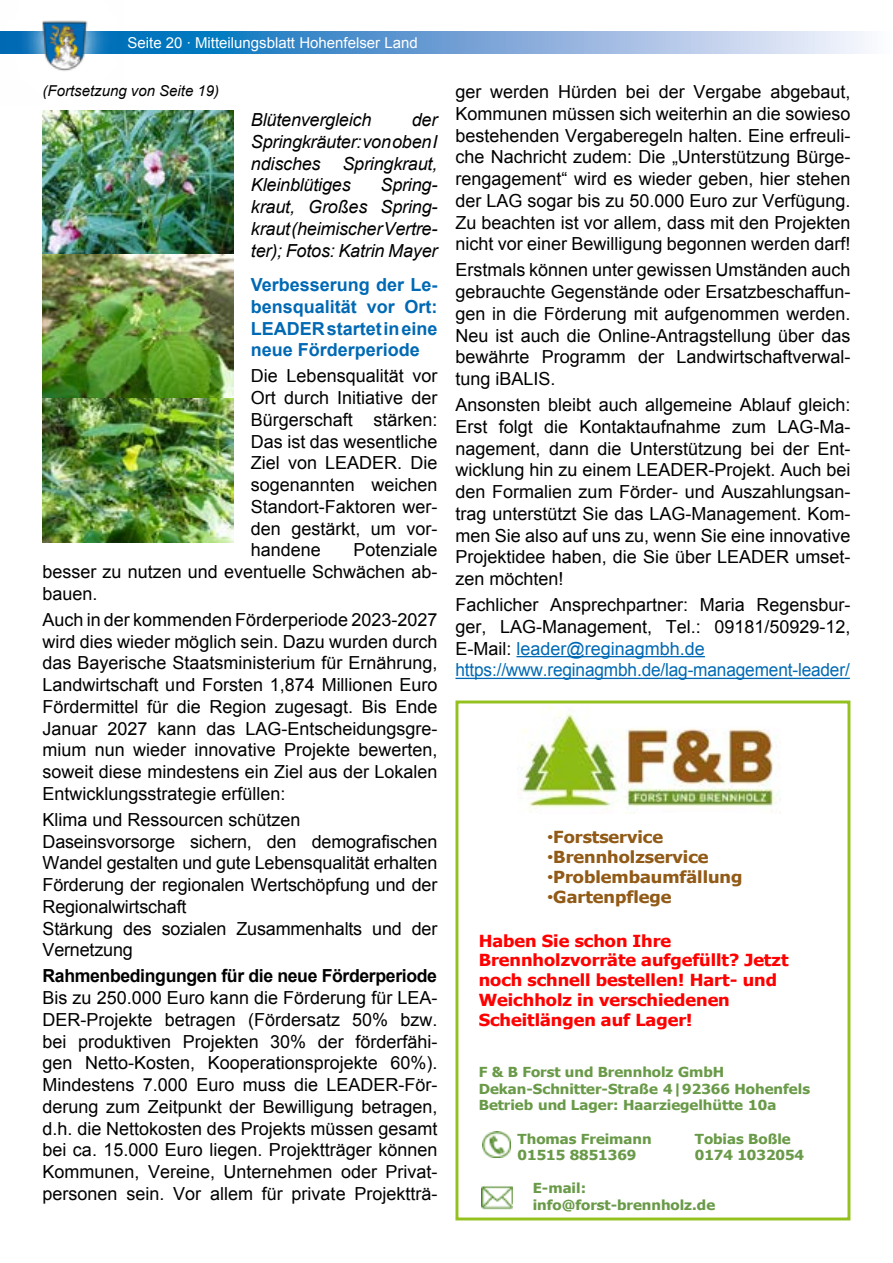
<style>
.page{position:relative;width:893px;height:1263px;background:#fff}
.page>*{position:absolute;margin:0;border:0;box-sizing:border-box;transform-origin:0 0}
.t1{font:18px/21.8px "Arial";color:#000;text-align:justify}
.t2{font:italic 18px/21.8px "Arial";letter-spacing:-.01em;color:#000;text-align:justify}
.t3{font:700 18px/21.8px "Arial";color:#0069b4;text-align:justify}
.t4{font:700 18px "Arial";letter-spacing:-.02em;color:#000}
.t5{font:700 16.65px/20px "Tahoma";color:#f00;scale:1.08 1}
.t6{font:700 16.65px "Tahoma";color:#915a17;scale:1.08 1}
.t7{font:15px "Arial";color:#fff}
.t8{font:italic 15px "Arial";color:#000}
.t9{font:700 13.8px/16.6px "Tahoma";color:#699a48;scale:1.08 1}
.s1{color:#0069b4}
.s2{font-family:"Arial";font-weight:400}
</style>
<div class="page">
<svg style="left:123px;top:32px;width:742px;height:21px;background:#77aad9"></svg>
<img style="left:0;top:20px;width:123px;height:51px">
<hr style="left:516px;top:656px;width:189px;height:1px;background:#0069b4">
<hr style="left:455px;top:678px;width:395px;height:1px;background:#0069b4">
<img style="left:43px;top:111px;width:191px;height:431px">
<img style="left:520px;top:705px;width:259px;height:104px">
<img style="left:483px;top:1131px;width:28px;height:27px">
<img style="left:482px;top:1186px;width:30px;height:24px">
<div style="left:455px;top:700px;width:395px;height:520px;border:3px solid #95c11f"></div>
<p class="t7" style="left:128px;top:33px;width:292px">Seite 20 · Mitteilungsblatt Hohenfelser Land</p>
<p class="t8" style="left:43px;top:81px;width:178px">(Fortsetzung von Seite 19)</p>
<p class="t2" style="left:251px;top:109px;width:188px;text-indent:161px">der Springkräuter: von oben I ndisches Springkraut, Kleinblütiges</p>
<p class="t2" style="left:251px;top:109px;width:122px">Blütenvergleich</p>
<p class="t2" style="left:251px;top:174px;width:188px;text-indent:130px">Spring&shy;kraut, Großes Spring&shy;kraut (heimischer Vertre&shy;ter); Fotos: Katrin Mayer</p>
<p class="t3" style="left:251px;top:274px;width:188px">Verbesserung der Le&shy;bensqualität vor Ort:<br>LEADER startet in eine neue Förderperiode</p>
<p class="t1" style="left:251px;top:365px;width:188px">Die Lebensqualität vor Ort durch Initiative der Bürgerschaft stärken:<br>Das ist das wesentliche Ziel von LEADER. Die sogenannten weichen Standort-Faktoren wer&shy;den gestärkt, um vor&shy;handene</p>
<p class="t1" style="left:43px;top:539px;width:396px;text-indent:311px">Potenziale besser zu nutzen und eventuelle Schwächen ab&shy;bauen.</p>
<p class="t1" style="left:43px;top:609px;width:396px">Auch in der kommenden Förderperiode 2023-2027 wird dies wieder möglich sein. Dazu wurden durch das Bayerische Staatsministerium für Ernährung, Landwirtschaft und Forsten 1,874 Millionen Euro Fördermittel für die Region zugesagt. Bis Ende Januar 2027 kann das LAG-Entscheidungsgre&shy;mium nun wieder innovative Projekte bewerten, soweit diese mindestens ein Ziel aus der Lokalen Entwicklungsstrategie erfüllen:</p>
<p class="t1" style="left:43px;top:809px;width:396px;text-align:left">Klima und Ressourcen schützen Daseinsvorsorge sichern, den demografischen Wandel gestalten und gute Lebensqualität erhalten Förderung der regionalen Wertschöpfung und der Regionalwirtschaft<br>Stärkung des sozialen Zusammenhalts und der Vernetzung</p>
<p class="t4" style="left:43px;top:964px;width:396px">Rahmenbedingungen für die neue Förderperiode</p>
<p class="t1" style="left:43px;top:987px;width:396px">Bis zu 250.000 Euro kann die Förderung für LEA-DER-Projekte betragen (Fördersatz 50% bzw. bei produktiven Projekten 30% der förderfähi&shy;gen Netto-Kosten, Kooperationsprojekte 60%).<br>Mindestens 7.000 Euro muss die LEADER-För&shy;derung zum Zeitpunkt der Bewilligung betragen, d.h. die Nettokosten des Projekts müssen gesamt bei ca. 15.000 Euro liegen. Projektträger können Kommunen, Vereine, Unternehmen oder Privat&shy;personen sein. Vor allem für private Projektträ-</p>
<p class="t1" style="left:455px;top:81px;width:396px">ger werden Hürden bei der Vergabe abgebaut, Kommunen müssen sich weiterhin an die sowieso bestehenden Vergaberegeln halten. Eine erfreuli&shy;che Nachricht zudem: Die „Unterstützung Bürge&shy;rengagement“ wird es wieder geben, hier stehen der LAG sogar bis zu 50.000 Euro zur Verfügung.<br>Zu beachten ist vor allem, dass mit den Projekten nicht vor einer Bewilligung begonnen werden darf!</p>
<p class="t1" style="left:455px;top:259px;width:396px">Erstmals können unter gewissen Umständen auch gebrauchte Gegenstände oder Ersatzbeschaffun&shy;gen in die Förderung mit aufgenommen werden.<br>Neu ist auch die Online-Antragstellung über das bewährte Programm der Landwirtschaftverwal&shy;tung iBALIS.</p>
<p class="t1" style="left:455px;top:394px;width:396px">Ansonsten bleibt auch allgemeine Ablauf gleich:<br>Erst folgt die Kontaktaufnahme zum LAG-Ma&shy;nagement, dann die Unterstützung bei der Ent&shy;wicklung hin zu einem LEADER-Projekt. Auch bei den Formalien zum Förder- und Auszahlungsan&shy;trag unterstützt Sie das LAG-Management. Kom&shy;men Sie also auf uns zu, wenn Sie eine innovative Projektidee haben, die Sie über LEADER umset&shy;zen möchten!</p>
<p class="t1" style="left:455px;top:594px;width:396px;text-align:left">Fachlicher Ansprechpartner: Maria Regensbur&shy;ger, LAG-Management, Tel.: 09181/50929-12, E-Mail: <span class="s1">leader@reginagmbh.de https://www.reginagmbh.de/lag-management-leader/</span></p>
<p class="t6" style="left:547px;top:826px;width:109px"><span class="s2">•</span>Forstservice</p>
<p class="t6" style="left:547px;top:846px;width:151px"><span class="s2">•</span>Brennholzservice</p>
<p class="t6" style="left:547px;top:865px;width:182px"><span class="s2">•</span>Problembaumfällung</p>
<p class="t6" style="left:547px;top:885px;width:117px"><span class="s2">•</span>Gartenpflege</p>
<p class="t5" style="left:479px;top:931px;width:288px">Haben Sie schon Ihre<br>Brennholzvorräte aufgefüllt? Jetzt noch schnell bestellen! Hart- und<br>Weichholz in verschiedenen<br>Scheitlängen auf Lager!</p>
<p class="t9" style="left:479px;top:1064px;width:308px">F &amp; B Forst und Brennholz GmbH<br>Dekan-Schnitter-Straße 4|92366 Hohenfels<br>Betrieb und Lager: Haarziegelhütte 10a</p>
<p class="t9" style="left:518px;top:1131px;width:126px">Thomas Freimann</p>
<p class="t9" style="left:695px;top:1131px;width:90px">Tobias Boßle</p>
<p class="t9" style="left:518px;top:1147px;width:112px">01515 8851369</p>
<p class="t9" style="left:695px;top:1147px;width:103px">0174 1032054</p>
<p class="t9" style="left:533px;top:1180px;width:170px">E-mail: info@forst-brennholz.de</p>
</div>
